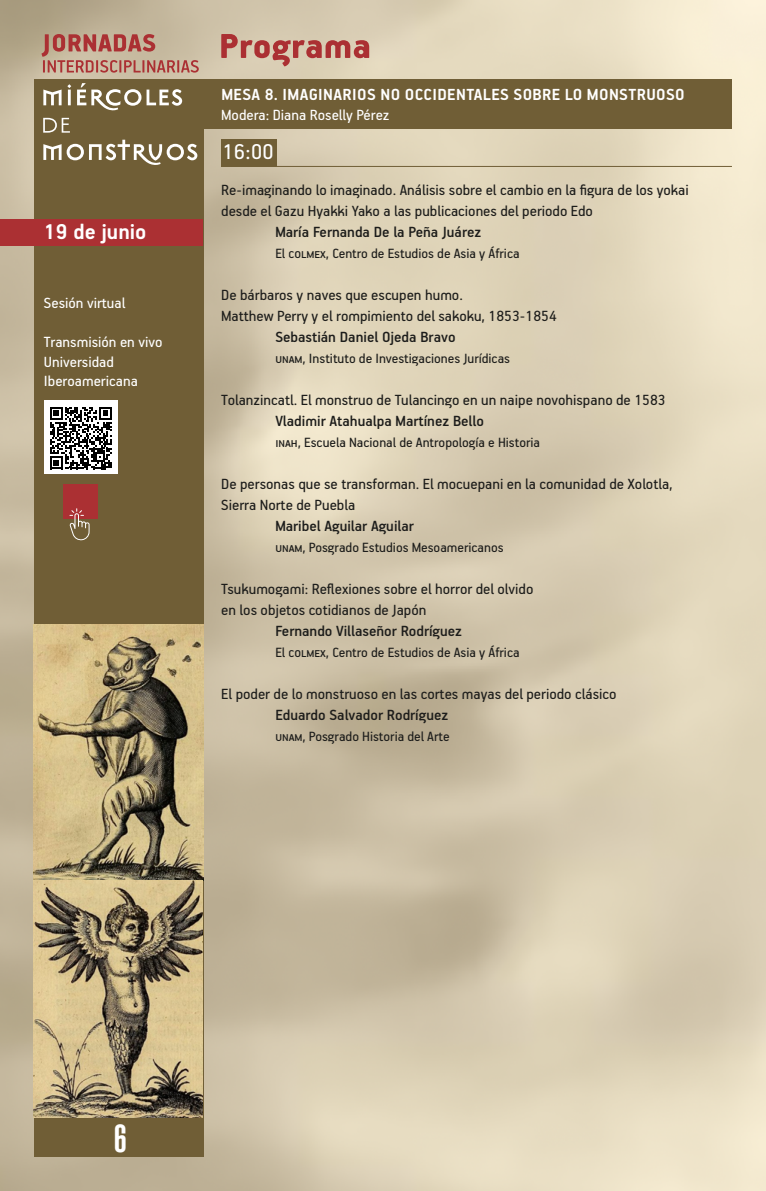
<style>
.page{position:relative;width:766px;height:1191px;background:#fff}
.page>*{position:absolute;margin:0;border:0;box-sizing:border-box;transform-origin:0 0}
.t1{font:39px "Magno Sans Variable Roman";color:#fff}
.t2{font:700 24px "PF Handbook Pro";color:#fff}
.t3{font:24px "PF Handbook Pro";color:#fff}
.t4{font:700 18px "PF Handbook Pro";letter-spacing:.02em;color:#fff}
.t5{font:16.5px/21px "PF Handbook Pro";color:#1d1d1b}
.t6{font:500 16.5px "PF Handbook Pro";color:#1d1d1b}
.t7{font:16.5px/19.5px "PF Handbook Pro";color:#fff}
.t8{font:15px "PF Handbook Pro";color:#1d1d1b}
</style>
<div class="page">
<img style="left:0;top:0;width:765px;height:1191px">
<svg style="left:41px;top:34px;width:158px;height:39px;background:#be8f7e"></svg>
<div style="left:34px;top:79px;width:169px;height:1078px;background:#705e36"></div>
<svg style="left:43px;top:84px;width:28px;height:21px"></svg>
<svg style="left:77px;top:83px;width:105px;height:28px"></svg>
<svg style="left:43px;top:118px;width:27px;height:15px"></svg>
<svg style="left:43px;top:140px;width:154px;height:25px"></svg>
<div style="left:203px;top:79px;width:528px;height:50px;background:#705e36"></div>
<div style="left:0;top:219px;width:203px;height:27px;background:#ab3033"></div>
<svg style="left:221px;top:34px;width:148px;height:33px;background:#c99787"></svg>
<img style="left:34px;top:624px;width:170px;height:494px">
<div style="left:44px;top:401px;width:73px;height:73px;background:#fff"></div>
<svg style="left:50px;top:407px;width:62px;height:62px"></svg>
<div style="left:221px;top:139px;width:55px;height:27px;background:#705e36"></div>
<hr style="left:221px;top:166px;width:510px;height:1px;background:#705e36">
<div style="left:64px;top:485px;width:34px;height:34px;background:#ab3033"></div>
<svg style="left:69px;top:508px;width:21px;height:33px"></svg>
<h2 class="t2" style="left:44px;top:217px;width:104px">19 de junio</h2>
<p class="t7" style="left:44px;top:293px;width:83px">Sesión virtual</p>
<p class="t7" style="left:44px;top:332px;width:120px">Transmisión en vivo<br>Universidad<br>Iberoamericana</p>
<p class="t4" style="left:221px;top:84px;width:464px">MESA 8. IMAGINARIOS NO OCCIDENTALES SOBRE LO MONSTRUOSO</p>
<p class="t7" style="left:221px;top:104px;width:170px">Modera: Diana Roselly Pérez</p>
<h2 class="t3" style="left:222px;top:137px;width:53px">16:00</h2>
<p class="t5" style="left:221px;top:179px;width:469px">Re-imaginando lo imaginado. Análisis sobre el cambio en la figura de los yokai desde el Gazu Hyakki Yako a las publicaciones del periodo Edo</p>
<p class="t6" style="left:275px;top:222px;width:207px">María Fernanda De la Peña Juárez</p>
<p class="t8" style="left:275px;top:245px;width:246px">El colmex, Centro de Estudios de Asia y África</p>
<p class="t5" style="left:221px;top:284px;width:337px">De bárbaros y naves que escupen humo.<br>Matthew Perry y el rompimiento del sakoku, 1853-1854</p>
<p class="t6" style="left:275px;top:327px;width:182px">Sebastián Daniel Ojeda Bravo</p>
<p class="t8" style="left:275px;top:350px;width:236px">unam, Instituto de Investigaciones Jurídicas</p>
<p class="t5" style="left:221px;top:389px;width:446px">Tolanzincatl. El monstruo de Tulancingo en un naipe novohispano de 1583</p>
<p class="t6" style="left:275px;top:411px;width:210px">Vladimir Atahualpa Martínez Bello</p>
<p class="t8" style="left:275px;top:434px;width:266px">inah, Escuela Nacional de Antropología e Historia</p>
<p class="t5" style="left:221px;top:473px;width:453px">De personas que se transforman. El mocuepani en la comunidad de Xolotla,<br>Sierra Norte de Puebla</p>
<p class="t6" style="left:275px;top:516px;width:140px">Maribel Aguilar Aguilar</p>
<p class="t8" style="left:275px;top:539px;width:230px">unam, Posgrado Estudios Mesoamericanos</p>
<p class="t5" style="left:221px;top:578px;width:313px">Tsukumogami: Reflexiones sobre el horror del olvido en los objetos cotidianos de Japón</p>
<p class="t6" style="left:275px;top:621px;width:188px">Fernando Villaseñor Rodríguez</p>
<p class="t8" style="left:275px;top:644px;width:246px">El colmex, Centro de Estudios de Asia y África</p>
<p class="t5" style="left:221px;top:683px;width:396px">El poder de lo monstruoso en las cortes mayas del periodo clásico</p>
<p class="t6" style="left:275px;top:705px;width:174px">Eduardo Salvador Rodríguez</p>
<p class="t8" style="left:275px;top:728px;width:176px">unam, Posgrado Historia del Arte</p>
<h1 class="t1" style="left:114px;top:1115px;width:14px">6</h1>
</div>
